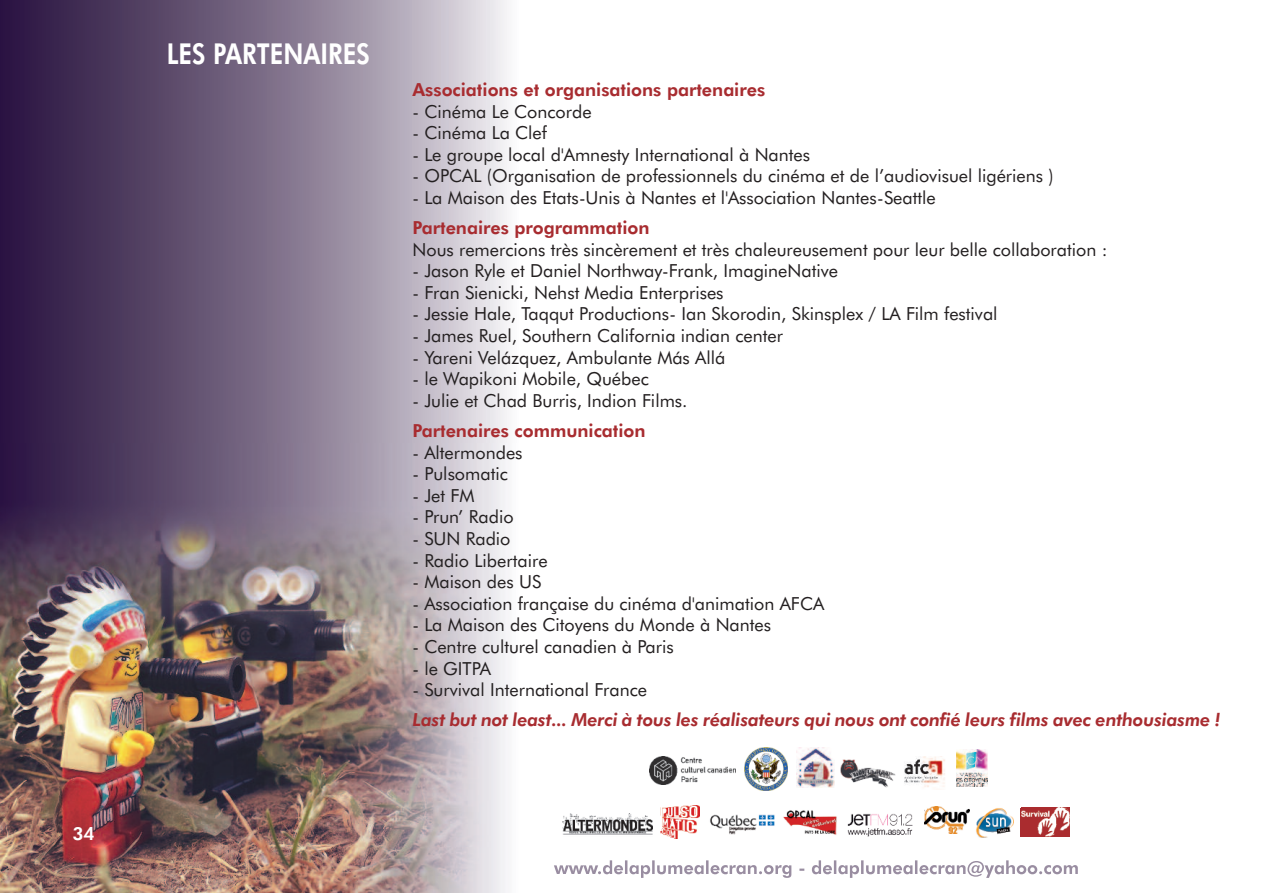
<style>
.page{position:relative;width:1263px;height:893px;background:#fff}
.page>*{position:absolute;margin:0;border:0;box-sizing:border-box;transform-origin:0 0}
.t1{font:800 28.8px "Futura BT";color:#fff;scale:.83 1}
.t2{font:18px "Futura BT";color:#231f20}
.t3{font:800 18px "Futura BT";color:#a82c30}
.t4{font:italic 800 18px "Futura BT";letter-spacing:-.01em;color:#a82c30}
.t5{font:800 18px "Futura BT";color:#fff}
</style>
<div class="page">
<img style="left:0;top:0;width:507px;height:444px">
<img style="left:0;top:444px;width:506px;height:449px">
<svg style="left:593px;top:860px;width:126px;height:18px"></svg>
<img style="left:554px;top:865px;width:39px;height:9px">
<img style="left:904px;top:756px;width:41px;height:31px">
<img style="left:710px;top:814px;width:65px;height:21px">
<img style="left:847px;top:813px;width:66px;height:23px">
<img style="left:562px;top:813px;width:90px;height:22px">
<img style="left:649px;top:756px;width:86px;height:28px">
<img style="left:976px;top:808px;width:37px;height:30px">
<img style="left:925px;top:807px;width:44px;height:27px">
<img style="left:796px;top:747px;width:39px;height:41px">
<img style="left:783px;top:810px;width:54px;height:25px">
<img style="left:660px;top:805px;width:39px;height:34px">
<img style="left:841px;top:760px;width:55px;height:27px">
<img style="left:744px;top:747px;width:44px;height:44px">
<img style="left:956px;top:750px;width:31px;height:36px">
<svg style="left:1020px;top:808px;width:50px;height:29px"></svg>
<img style="left:1022px;top:808px;width:48px;height:28px">
<p class="t5" style="left:72px;top:826px;width:24px">34</p>
<h1 class="t1" style="left:167px;top:43px;width:246px">LES PARTENAIRES</h1>
<p class="t3" style="left:412px;top:82px;width:354px">Associations et organisations partenaires</p>
<p class="t2" style="left:412px;top:104px;width:181px">- Cinéma Le Concorde</p>
<p class="t2" style="left:412px;top:125px;width:136px">- Cinéma La Clef</p>
<p class="t2" style="left:412px;top:147px;width:399px">- Le groupe local d'Amnesty International à Nantes</p>
<p class="t2" style="left:412px;top:169px;width:643px">- OPCAL (Organisation de professionnels du cinéma et de l’audiovisuel ligériens )</p>
<p class="t2" style="left:412px;top:190px;width:525px">- La Maison des Etats-Unis à Nantes et l'Association Nantes-Seattle</p>
<p class="t3" style="left:412px;top:220px;width:239px">Partenaires programmation</p>
<p class="t2" style="left:412px;top:242px;width:696px">Nous remercions très sincèrement et très chaleureusement pour leur belle collaboration :</p>
<p class="t2" style="left:412px;top:264px;width:427px">- Jason Ryle et Daniel Northway-Frank, ImagineNative</p>
<p class="t2" style="left:412px;top:285px;width:313px">- Fran Sienicki, Nehst Media Enterprises</p>
<p class="t2" style="left:412px;top:307px;width:587px">- Jessie Hale, Taqqut Productions- Ian Skorodin, Skinsplex / LA Film festival</p>
<p class="t2" style="left:412px;top:328px;width:372px">- James Ruel, Southern California indian center</p>
<p class="t2" style="left:412px;top:350px;width:314px">- Yareni Velázquez, Ambulante Más Allá</p>
<p class="t2" style="left:412px;top:372px;width:238px">- le Wapikoni Mobile, Québec</p>
<p class="t2" style="left:412px;top:393px;width:277px">- Julie et Chad Burris, Indion Films.</p>
<p class="t3" style="left:412px;top:423px;width:235px">Partenaires communication</p>
<p class="t2" style="left:412px;top:445px;width:112px">- Altermondes</p>
<p class="t2" style="left:412px;top:466px;width:97px">- Pulsomatic</p>
<p class="t2" style="left:412px;top:488px;width:64px">- Jet FM</p>
<p class="t2" style="left:412px;top:510px;width:103px">- Prun’ Radio</p>
<p class="t2" style="left:412px;top:531px;width:100px">- SUN Radio</p>
<p class="t2" style="left:412px;top:553px;width:137px">- Radio Libertaire</p>
<p class="t2" style="left:412px;top:574px;width:130px">- Maison des US</p>
<p class="t2" style="left:412px;top:596px;width:413px">- Association française du cinéma d'animation AFCA</p>
<p class="t2" style="left:412px;top:618px;width:360px">- La Maison des Citoyens du Monde à Nantes</p>
<p class="t2" style="left:412px;top:639px;width:263px">- Centre culturel canadien à Paris</p>
<p class="t2" style="left:412px;top:661px;width:80px">- le GITPA</p>
<p class="t2" style="left:412px;top:682px;width:236px">- Survival International France</p>
<p class="t4" style="left:412px;top:713px;width:809px">Last but not least... Merci à tous les réalisateurs qui nous ont confié leurs films avec enthousiasme !</p>
</div>
